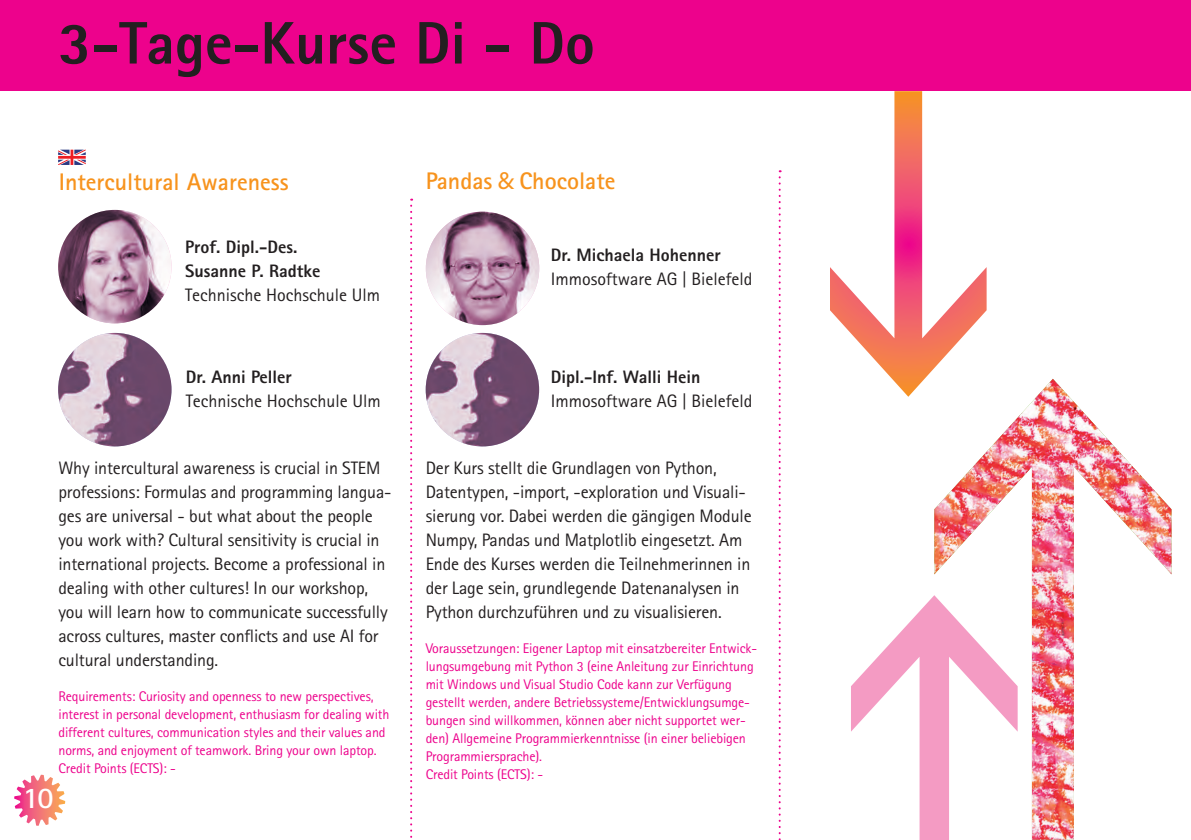
<style>
.page{position:relative;width:1191px;height:840px;background:#fff}
.page>*{position:absolute;margin:0;border:0;box-sizing:border-box;transform-origin:0 0}
.t1{font:800 60px "Rotis Sans Serif";color:#231f20}
.t2{font:700 30px "Rotis Sans Serif";color:#fff}
.t3{font:700 24px "Rotis Sans Serif";color:#f7931d}
.t4{font:18px/24px "Rotis Sans Serif";letter-spacing:-.01em;color:#231f20}
.t5{font:800 18px/24px "Rotis Sans Serif";color:#231f20}
.t6{font:14px/18px "Rotis Sans Serif";letter-spacing:-.01em;color:#ed028c}
.s1{font-family:"Acumin Variable Concept";font-weight:400}
</style>
<div class="page">
<svg style="left:778px;top:170px;width:2px;height:670px"></svg>
<svg style="left:14px;top:774px;width:51px;height:51px"></svg>
<svg style="left:58px;top:210px;width:114px;height:113px;background:#a6869c"></svg>
<svg style="left:410px;top:198px;width:2px;height:640px"></svg>
<div style="left:0;top:0;width:1191px;height:91px;background:#ed028c"></div>
<svg style="left:58px;top:149px;width:28px;height:16px"></svg>
<svg style="left:426px;top:211px;width:113px;height:114px;background:#b491a9"></svg>
<svg style="left:830px;top:91px;width:156px;height:305px"></svg>
<svg style="left:851px;top:596px;width:83px;height:243px"></svg>
<img style="left:934px;top:378px;width:237px;height:461px">
<svg style="left:58px;top:333px;width:113px;height:113px;background:#987b94"></svg>
<svg style="left:426px;top:333px;width:113px;height:113px;background:#987a94"></svg>
<h1 class="t1" style="left:58px;top:5px;width:538px">3-Tage-Kurse Di - Do</h1>
<h3 class="t3" style="left:59px;top:166px;width:231px">Intercultural Awareness</h3>
<p class="t5" style="left:185px;top:234px;width:137px">Prof. Dipl.-Des.<br>Susanne P. Radtke</p>
<p class="t4" style="left:185px;top:282px;width:196px">Technische Hochschule Ulm</p>
<p class="t5" style="left:186px;top:364px;width:108px">Dr. Anni Peller</p>
<p class="t4" style="left:186px;top:388px;width:196px">Technische Hochschule Ulm</p>
<p class="t4" style="left:58px;top:455px;width:334px">Why intercultural awareness is crucial in STEM professions: Formulas and programming langua&shy;ges are universal - but what about the people you work with? Cultural sensitivity is crucial in international projects. Become a professional in dealing with other cultures! In our workshop, you will learn how to communicate successfully across cultures, master conflicts and use AI for cultural understanding.</p>
<p class="t6" style="left:58px;top:686px;width:332px">Requirements: Curiosity and openness to new perspectives, interest in personal development, enthusiasm for dealing with different cultures, communication styles and their values and norms, and enjoyment of teamwork. Bring your own laptop.<br>Credit Points (ECTS): -</p>
<h2 class="t2" style="left:23px;top:778px;width:32px">10</h2>
<h3 class="t3" style="left:426px;top:166px;width:191px">Pandas <span class="s1">&amp;</span> Chocolate</h3>
<p class="t5" style="left:550px;top:243px;width:172px">Dr. Michaela Hohenner</p>
<p class="t4" style="left:550px;top:267px;width:203px">Immosoftware AG | Bielefeld</p>
<p class="t5" style="left:550px;top:364px;width:151px">Dipl.-Inf. Walli Hein</p>
<p class="t4" style="left:550px;top:388px;width:203px">Immosoftware AG | Bielefeld</p>
<p class="t4" style="left:426px;top:455px;width:327px">Der Kurs stellt die Grundlagen von Python, Datentypen, -import, -exploration und Visuali&shy;sierung vor. Dabei werden die gängigen Module Numpy, Pandas und Matplotlib eingesetzt. Am Ende des Kurses werden die Teilnehmerinnen in der Lage sein, grundlegende Datenanalysen in Python durchzuführen und zu visualisieren.</p>
<p class="t6" style="left:426px;top:638px;width:333px">Voraussetzungen: Eigener Laptop mit einsatzbereiter Entwick&shy;lungsumgebung mit Python 3 (eine Anleitung zur Einrichtung mit Windows und Visual Studio Code kann zur Verfügung gestellt werden, andere Betriebssysteme/Entwicklungsumge&shy;bungen sind willkommen, können aber nicht supportet wer&shy;den) Allgemeine Programmierkenntnisse (in einer beliebigen Programmiersprache).<br>Credit Points (ECTS): -</p>
</div>
